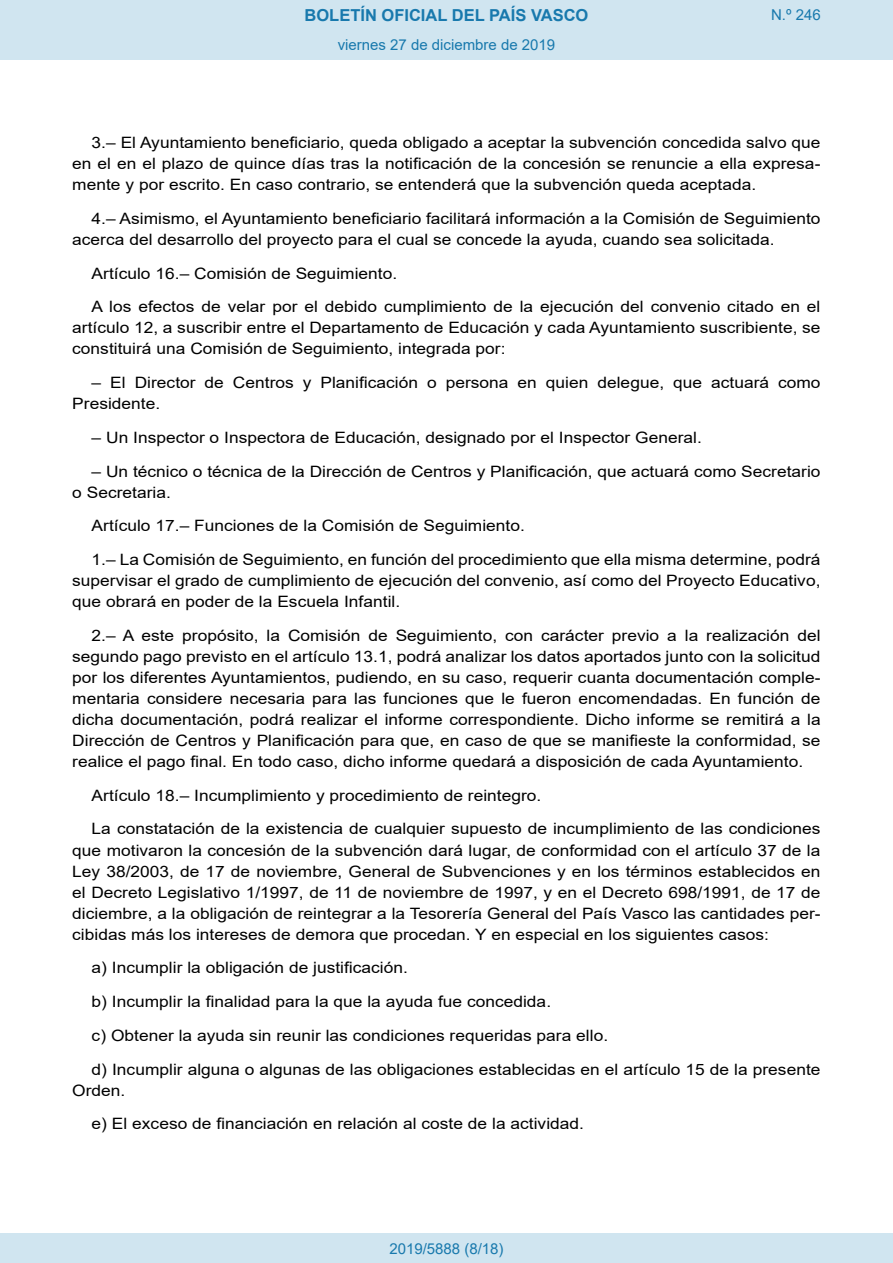
<style>
.page{position:relative;width:893px;height:1263px;background:#fff}
.page>*{position:absolute;margin:0;border:0;box-sizing:border-box;transform-origin:0 0}
.t1{font:700 16.5px "Arial";color:#1879ad}
.BOPVDetalle{font:15.6px/21px "Arial";color:#000;text-align:justify;scale:1.11 1}
.Paginacion_Centro{font:15px "Arial";color:#1879ad}
</style>
<div class="page">
<div style="left:0;top:0;width:893px;height:60px;background:#d0e5f0"></div>
<div style="left:0;top:1233px;width:893px;height:30px;background:#d0e5f0"></div>
<p class="t1" style="left:305px;top:3px;width:285px">BOLETÍN OFICIAL DEL PAÍS VASCO</p>
<p class="Paginacion_Centro" style="left:338px;top:35px;width:219px">viernes 27 de diciembre de 2019</p>
<p class="Paginacion_Centro" style="left:771px;top:5px;width:51px">N.º 246</p>
<p class="BOPVDetalle" style="left:72px;top:132px;width:676px;text-indent:19px">3.– El Ayuntamiento beneficiario, queda obligado a aceptar la subvención concedida salvo que en el en el plazo de quince días tras la notificación de la concesión se renuncie a ella expresa&shy;mente y por escrito. En caso contrario, se entenderá que la subvención queda aceptada.</p>
<p class="BOPVDetalle" style="left:72px;top:208px;width:676px;text-indent:19px">4.– Asimismo, el Ayuntamiento beneficiario facilitará información a la Comisión de Seguimiento acerca del desarrollo del proyecto para el cual se concede la ayuda, cuando sea solicitada.</p>
<p class="BOPVDetalle" style="left:92px;top:263px;width:277px">Artículo 16.– Comisión de Seguimiento.</p>
<p class="BOPVDetalle" style="left:72px;top:296px;width:676px;text-indent:19px">A los efectos de velar por el debido cumplimiento de la ejecución del convenio citado en el artículo 12, a suscribir entre el Departamento de Educación y cada Ayuntamiento suscribiente, se constituirá una Comisión de Seguimiento, integrada por:</p>
<p class="BOPVDetalle" style="left:72px;top:372px;width:676px;text-indent:19px">– El Director de Centros y Planificación o persona en quien delegue, que actuará como<br>Presidente.</p>
<p class="BOPVDetalle" style="left:92px;top:427px;width:551px">– Un Inspector o Inspectora de Educación, designado por el Inspector General.</p>
<p class="BOPVDetalle" style="left:72px;top:461px;width:676px;text-indent:19px">– Un técnico o técnica de la Dirección de Centros y Planificación, que actuará como Secretario o Secretaria.</p>
<p class="BOPVDetalle" style="left:92px;top:515px;width:392px">Artículo 17.– Funciones de la Comisión de Seguimiento.</p>
<p class="BOPVDetalle" style="left:72px;top:549px;width:676px;text-indent:19px">1.– La Comisión de Seguimiento, en función del procedimiento que ella misma determine, podrá supervisar el grado de cumplimiento de ejecución del convenio, así como del Proyecto Educativo, que obrará en poder de la Escuela Infantil.</p>
<p class="BOPVDetalle" style="left:72px;top:625px;width:676px;text-indent:19px">2.– A este propósito, la Comisión de Seguimiento, con carácter previo a la realización del segundo pago previsto en el artículo 13.1, podrá analizar los datos aportados junto con la solicitud por los diferentes Ayuntamientos, pudiendo, en su caso, requerir cuanta documentación comple&shy;mentaria considere necesaria para las funciones que le fueron encomendadas. En función de dicha documentación, podrá realizar el informe correspondiente. Dicho informe se remitirá a la Dirección de Centros y Planificación para que, en caso de que se manifieste la conformidad, se realice el pago final. En todo caso, dicho informe quedará a disposición de cada Ayuntamiento.</p>
<p class="BOPVDetalle" style="left:92px;top:785px;width:407px">Artículo 18.– Incumplimiento y procedimiento de reintegro.</p>
<p class="BOPVDetalle" style="left:72px;top:818px;width:676px;text-indent:19px">La constatación de la existencia de cualquier supuesto de incumplimiento de las condiciones que motivaron la concesión de la subvención dará lugar, de conformidad con el artículo 37 de la Ley 38/2003, de 17 de noviembre, General de Subvenciones y en los términos establecidos en el Decreto Legislativo 1/1997, de 11 de noviembre de 1997, y en el Decreto 698/1991, de 17 de diciembre, a la obligación de reintegrar a la Tesorería General del País Vasco las cantidades per&shy;cibidas más los intereses de demora que procedan. Y en especial en los siguientes casos:</p>
<p class="BOPVDetalle" style="left:92px;top:957px;width:286px">a) Incumplir la obligación de justificación.</p>
<p class="BOPVDetalle" style="left:92px;top:991px;width:415px">b) Incumplir la finalidad para la que la ayuda fue concedida.</p>
<p class="BOPVDetalle" style="left:92px;top:1025px;width:467px">c) Obtener la ayuda sin reunir las condiciones requeridas para ello.</p>
<p class="BOPVDetalle" style="left:72px;top:1058px;width:676px;text-indent:19px">d) Incumplir alguna o algunas de las obligaciones establecidas en el artículo 15 de la presente<br>Orden.</p>
<p class="BOPVDetalle" style="left:92px;top:1113px;width:445px">e) El exceso de financiación en relación al coste de la actividad.</p>
<p class="Paginacion_Centro" style="left:389px;top:1238px;width:116px">2019/5888 (8/18)</p>
</div>
